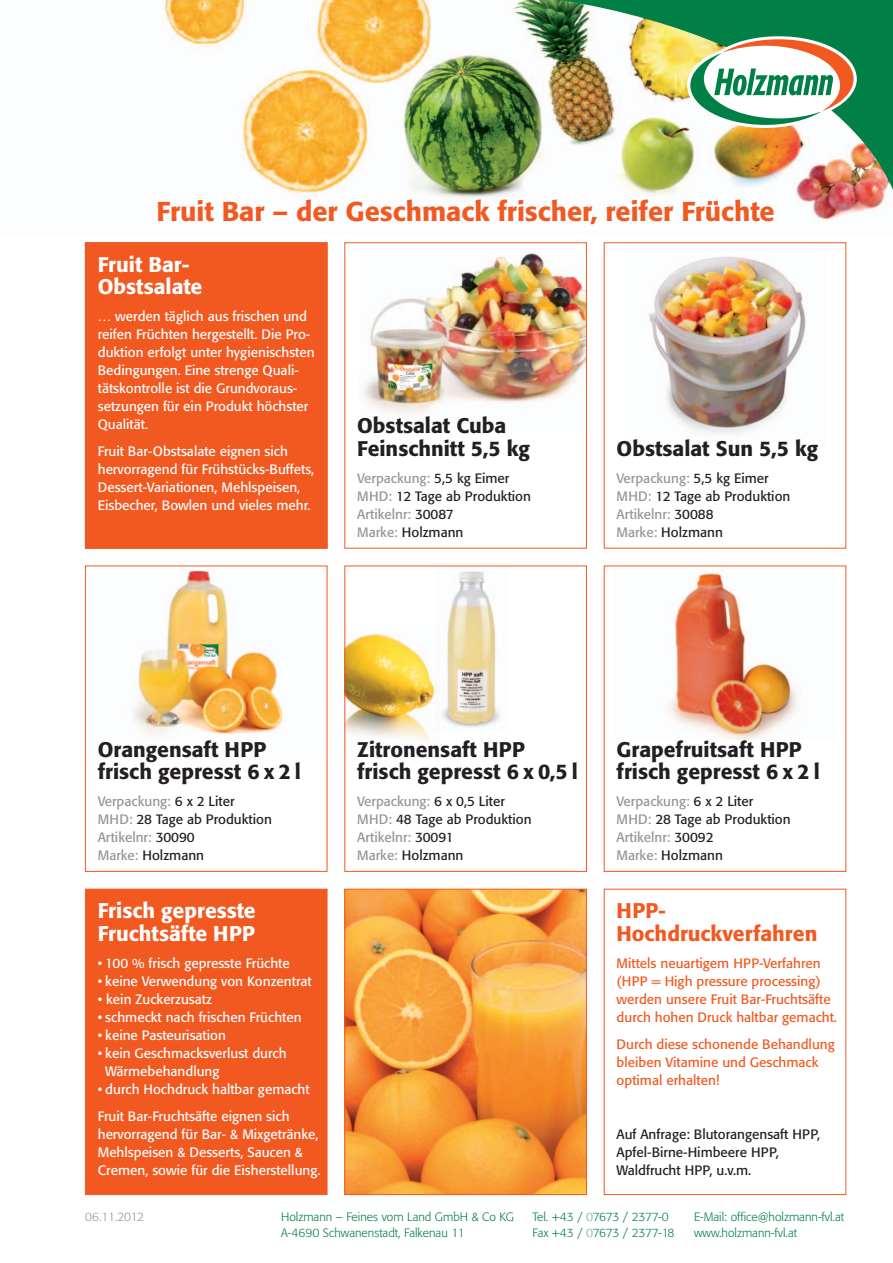
<style>
.page{position:relative;width:893px;height:1263px;background:#fff}
.page>*{position:absolute;margin:0;border:0;box-sizing:border-box;transform-origin:0 0}
.t1{font:500 27px "Formata";color:#f15921}
.t2{font:500 21px/22.5px "Formata";color:#231f20}
.t3{font:500 21px/22.5px "Formata";color:#fff}
.t4{font:500 21px/22.5px "Formata";color:#f15921}
.t5{font:13.5px/18px "Formata";color:#fff}
.t6{font:13.5px/18px "Formata";color:#231f20}
.t7{font:13.5px/18px "Formata";color:#f15921}
.t8{font:300 12px/16.5px "Formata";color:#007f46}
.t9{font:300 12px/16.5px "Formata";letter-spacing:-.02em;color:#007f46}
.t10{font:300 12px "Formata";letter-spacing:-.04em;color:#939598}
.s1{color:#939598}
.s2{color:#6eb091}
</style>
<div class="page">
<img style="left:163px;top:0;width:319px;height:198px">
<img style="left:133px;top:570px;width:152px;height:166px">
<img style="left:667px;top:573px;width:130px;height:167px">
<img style="left:434px;top:565px;width:75px;height:163px">
<img style="left:346px;top:625px;width:93px;height:116px">
<img style="left:363px;top:252px;width:222px;height:162px">
<img style="left:649px;top:256px;width:157px;height:178px">
<div style="left:85px;top:566px;width:242px;height:306px;border:1px solid #f15921"></div>
<div style="left:85px;top:889px;width:242px;height:306px;background:#f15921;border:1px solid #f15921"></div>
<div style="left:344px;top:242px;width:243px;height:307px;border:1px solid #f15921"></div>
<div style="left:344px;top:566px;width:243px;height:306px;border:1px solid #f15921"></div>
<img style="left:346px;top:891px;width:239px;height:302px">
<div style="left:344px;top:889px;width:243px;height:306px;border:1px solid #f15921"></div>
<div style="left:85px;top:242px;width:242px;height:307px;background:#f15921;border:1px solid #f15921"></div>
<img style="left:482px;top:0;width:411px;height:223px">
<svg style="left:687px;top:36px;width:170px;height:92px"></svg>
<h1 class="t1" style="left:157px;top:195px;width:620px">Fruit Bar – der Geschmack frischer, reifer Früchte</h1>
<h2 class="t3" style="left:98px;top:253px;width:106px">Fruit Bar-<br>Obstsalate</h2>
<p class="t5" style="left:98px;top:307px;width:218px">… werden täglich aus frischen und reifen Früchten hergestellt. Die Pro&shy;duktion erfolgt unter hygienischsten<br>Bedingungen. Eine strenge Quali&shy;tätskontrolle ist die Grundvoraus&shy;setzungen für ein Produkt höchster<br>Qualität.</p>
<p class="t5" style="left:98px;top:442px;width:218px">Fruit Bar-Obstsalate eignen sich hervorragend für Frühstücks-Buffets, Dessert-Variationen, Mehlspeisen, Eisbecher, Bowlen und vieles mehr.</p>
<h2 class="t2" style="left:357px;top:415px;width:174px">Obstsalat Cuba<br>Feinschnitt 5,5 kg</h2>
<p class="t6" style="left:357px;top:469px;width:175px"><span class="s1">Verpackung:</span> 5,5 kg Eimer<br><span class="s1">MHD:</span> 12 Tage ab Produktion<br><span class="s1">Artikelnr:</span> 30087<br><span class="s1">Marke:</span> Holzmann</p>
<h2 class="t2" style="left:617px;top:437px;width:203px">Obstsalat Sun 5,5 kg</h2>
<p class="t6" style="left:617px;top:469px;width:175px"><span class="s1">Verpackung:</span> 5,5 kg Eimer<br><span class="s1">MHD:</span> 12 Tage ab Produktion<br><span class="s1">Artikelnr:</span> 30088<br><span class="s1">Marke:</span> Holzmann</p>
<h2 class="t2" style="left:98px;top:738px;width:205px">Orangensaft HPP frisch gepresst 6 x 2 l</h2>
<p class="t6" style="left:98px;top:792px;width:176px"><span class="s1">Verpackung:</span> 6 x 2 Liter<br><span class="s1">MHD:</span> 28 Tage ab Produktion<br><span class="s1">Artikelnr:</span> 30090<br><span class="s1">Marke:</span> Holzmann</p>
<h2 class="t2" style="left:357px;top:738px;width:222px">Zitronensaft HPP frisch gepresst 6 x 0,5 l</h2>
<p class="t6" style="left:357px;top:792px;width:176px"><span class="s1">Verpackung:</span> 6 x 0,5 Liter<br><span class="s1">MHD:</span> 48 Tage ab Produktion<br><span class="s1">Artikelnr:</span> 30091<br><span class="s1">Marke:</span> Holzmann</p>
<h2 class="t2" style="left:617px;top:738px;width:205px">Grapefruitsaft HPP frisch gepresst 6 x 2 l</h2>
<p class="t6" style="left:617px;top:792px;width:176px"><span class="s1">Verpackung:</span> 6 x 2 Liter<br><span class="s1">MHD:</span> 28 Tage ab Produktion<br><span class="s1">Artikelnr:</span> 30092<br><span class="s1">Marke:</span> Holzmann</p>
<h2 class="t3" style="left:98px;top:899px;width:159px">Frisch gepresste<br>Fruchtsäfte HPP</h2>
<p class="t5" style="left:98px;top:954px;width:194px">• 100 % frisch gepresste Früchte</p>
<p class="t5" style="left:98px;top:972px;width:215px">• keine Verwendung von Konzentrat</p>
<p class="t5" style="left:98px;top:990px;width:116px">• kein Zuckerzusatz</p>
<p class="t5" style="left:98px;top:1008px;width:205px">• schmeckt nach frischen Früchten</p>
<p class="t5" style="left:98px;top:1026px;width:130px">• keine Pasteurisation</p>
<p class="t5" style="left:105px;top:1044px;width:183px;text-indent:-8px">• kein Geschmacksverlust durch<br>Wärmebehandlung</p>
<p class="t5" style="left:98px;top:1075px;width:213px;line-height:27px">• durch Hochdruck haltbar gemacht<br>Fruit Bar-Fruchtsäfte eignen sich</p>
<p class="t5" style="left:98px;top:1125px;width:224px">hervorragend für Bar- &amp; Mixgetränke,<br>Mehlspeisen &amp; Desserts, Saucen &amp;<br>Cremen, sowie für die Eisherstellung.</p>
<h2 class="t4" style="left:617px;top:899px;width:202px">HPP-<br>Hochdruckverfahren</h2>
<p class="t7" style="left:617px;top:954px;width:222px">Mittels neuartigem HPP-Verfahren (HPP = High pressure processing) werden unsere Fruit Bar-Fruchtsäfte durch hohen Druck haltbar gemacht.</p>
<p class="t7" style="left:617px;top:1035px;width:220px">Durch diese schonende Behandlung bleiben Vitamine und Geschmack optimal erhalten!</p>
<p class="t6" style="left:617px;top:1125px;width:205px">Auf Anfrage: Blutorangensaft HPP,<br>Apfel-Birne-Himbeere HPP,<br>Waldfrucht HPP, u.v.m.</p>
<p class="t8" style="left:694px;top:1208px;width:152px">E-Mail: office@holzmann-fvl.at www.holzmann-fvl.at</p>
<p class="t8" style="left:281px;top:1208px;width:235px">Holzmann – Feines vom Land GmbH &amp; Co KG<br>A-4690 Schwanenstadt, Falkenau 11</p>
<p class="t9" style="left:532px;top:1208px;width:144px">Tel. +43 / <span class="s2">0</span>7673 / 2377-0<br>Fax +43 / <span class="s2">0</span>7673 / 2377-18</p>
<p class="t10" style="left:85px;top:1210px;width:61px">06.11.2012</p>
</div>
